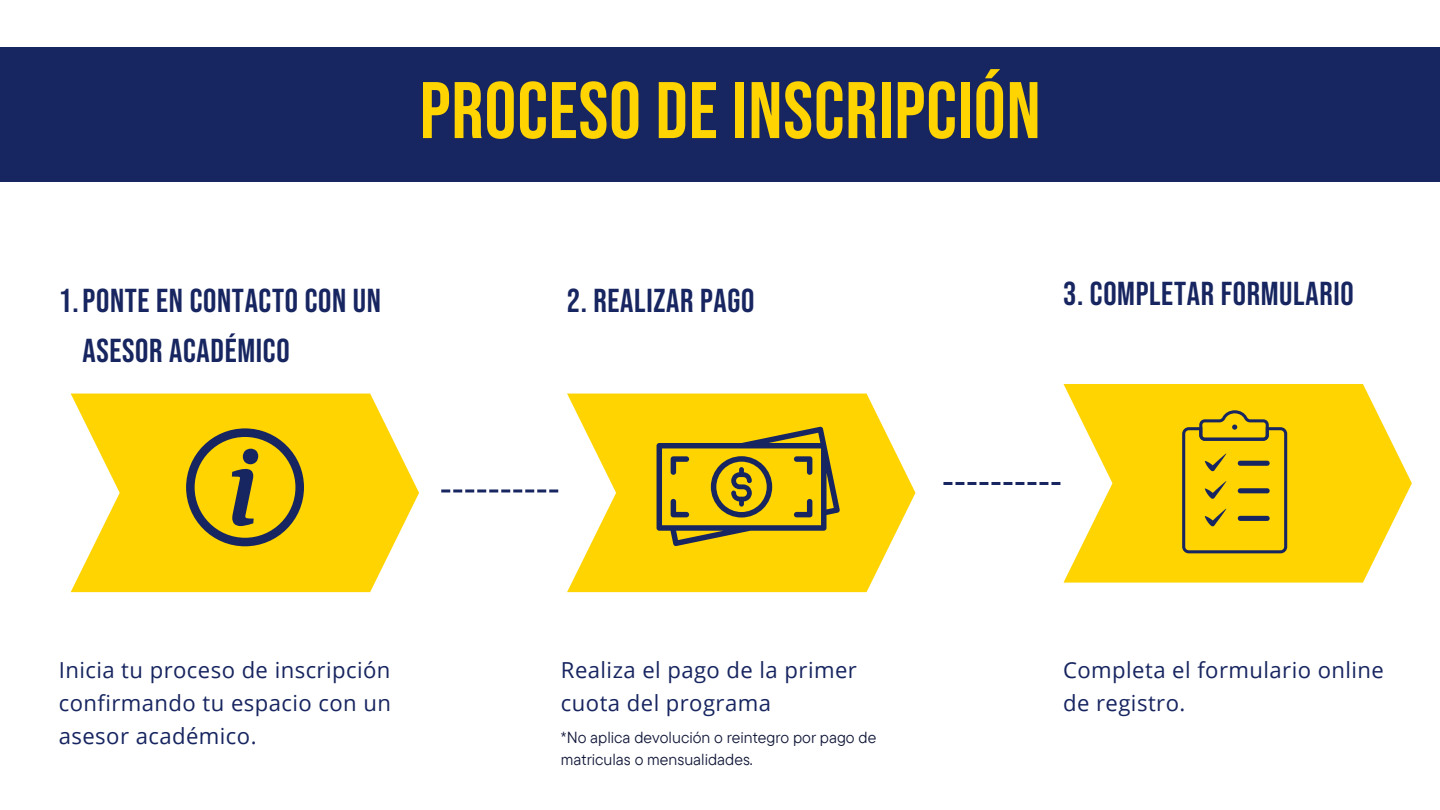
<style>
.page{position:relative;width:1440px;height:810px;background:#fff}
.page>*{position:absolute;margin:0;border:0;box-sizing:border-box;transform-origin:0 0}
.t1{font:80px "Bebas Neue";letter-spacing:.01em;color:#ffd400}
.t2{font:33.2px/49.5px "Bebas Neue";letter-spacing:.02em;color:#172560}
.t3{font:22.1px/33.1px "Open Sans";letter-spacing:.02em;color:#172560}
.t4{font:16px/21.8px "TT Commons Pro";color:#101637}
</style>
<div class="page">
<svg style="left:71px;top:394px;width:348px;height:198px;fill:#ffd400"></svg>
<svg style="left:567px;top:394px;width:348px;height:198px;fill:#ffd400"></svg>
<svg style="left:1063px;top:384px;width:349px;height:199px;fill:#ffd400"></svg>
<svg style="left:186px;top:428px;width:118px;height:118px;background:#bda21b"></svg>
<svg style="left:1182px;top:410px;width:105px;height:143px;background:#dcb90e"></svg>
<div style="left:1238px;top:516px;width:32px;height:5px;background:#172560;border-radius:3px"></div>
<svg style="left:441px;top:489px;width:117px;height:3px"></svg>
<svg style="left:943px;top:482px;width:117px;height:3px"></svg>
<div style="left:0;top:47px;width:1440px;height:135px;background:#172560"></div>
<svg style="left:657px;top:427px;width:183px;height:119px;background:#c0a519"></svg>
<h1 class="t1" style="left:420px;top:66px;width:622px">PROCESO DE INSCRIPCIÓN</h1>
<h2 class="t2" style="left:83px;top:277px;width:300px;text-indent:-24px">1.PONTE EN CONTACTO CON UN<br>ASESOR ACADÉMICO</h2>
<h2 class="t2" style="left:567px;top:277px;width:189px">2. REALIZAR PAGO</h2>
<h2 class="t2" style="left:1063px;top:270px;width:292px">3. COMPLETAR FORMULARIO</h2>
<p class="t3" style="left:59px;top:653px;width:334px;text-align:justify">Inicia tu proceso de inscripción confirmando tu espacio con un asesor académico.</p>
<p class="t3" style="left:561px;top:653px;width:297px">Realiza el pago de la primer cuota del programa</p>
<p class="t4" style="left:561px;top:726px;width:317px">*No aplica devolución o reintegro por pago de matriculas o mensualidades.</p>
<p class="t3" style="left:1063px;top:653px;width:322px">Completa el formulario online de registro.</p>
</div>
